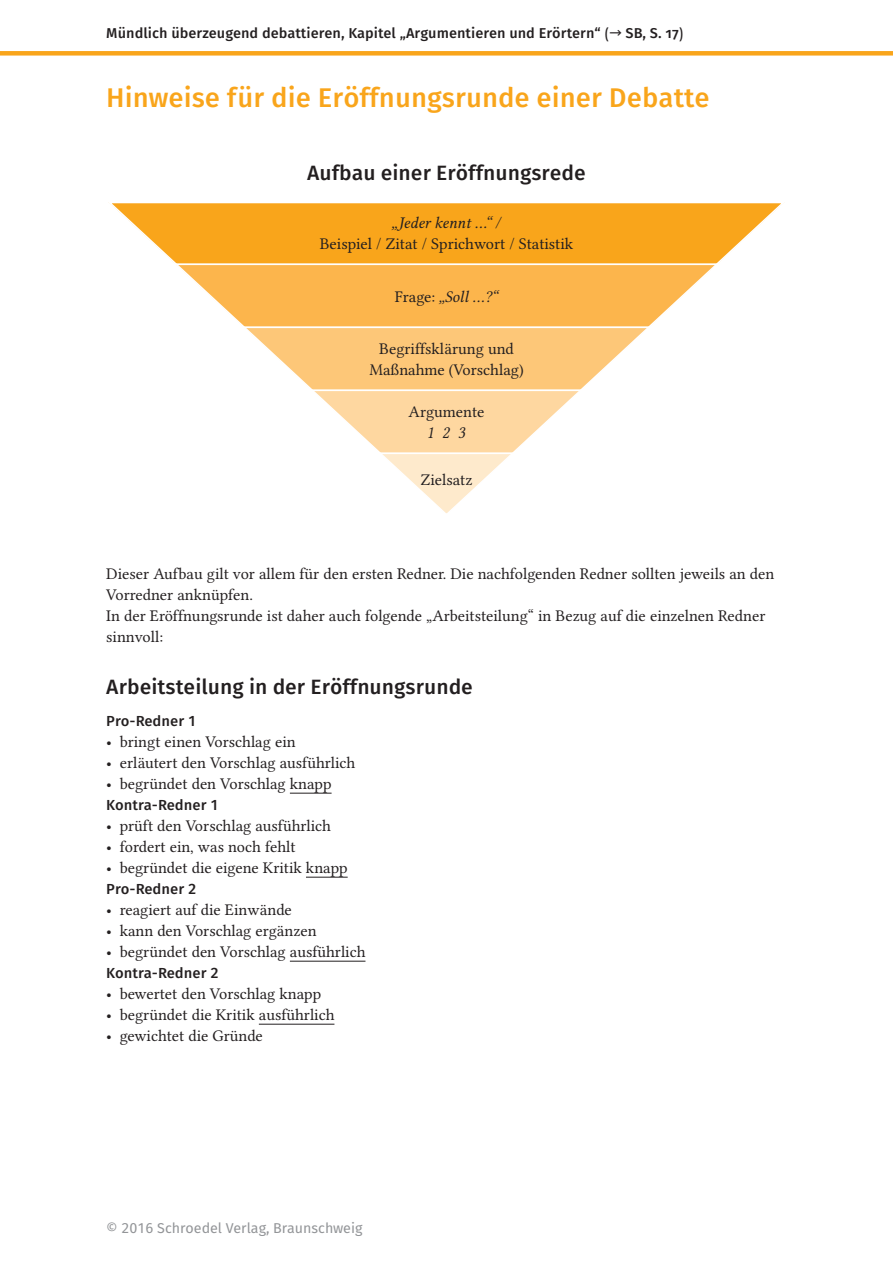
<style>
.page{position:relative;width:893px;height:1263px;background:#fff}
.page>*{position:absolute;margin:0;border:0;box-sizing:border-box;transform-origin:0 0}
._101_Grundschrift_02{font:600 27px "bs Faris Sans 1";color:#f9a51b}
._101_Grundschrift_02-2{font:600 20.7px "bs Faris Sans 1";color:#231f20}
._101_Grundschrift_04{font:15.3px/21px "bs Levanto Serif 1";color:#231f20}
._101_Grundschrift_04-2{font:italic 15.3px "bs Levanto Serif 1";color:#231f20}
._101_Grundschrift_04-3{font:600 14.55px "bs Faris Sans 1";color:#231f20}
._990_Kolumnentite_90{font:600 14.25px "bs Faris Sans 1";color:#231f20}
._990_Kolumnetitel_90{font:14.25px "bs Faris Sans 1";color:#939598}
.s1{font-style:normal}
</style>
<div class="page">
<svg style="left:108px;top:202px;width:320px;height:294px"></svg>
<svg style="left:428px;top:203px;width:353px;height:310px"></svg>
<hr style="left:290px;top:793px;width:42px;height:1px;background:#231f20">
<hr style="left:306px;top:877px;width:42px;height:1px;background:#231f20">
<hr style="left:290px;top:961px;width:75px;height:1px;background:#231f20">
<hr style="left:259px;top:1024px;width:75px;height:1px;background:#231f20">
<div style="left:0;top:51px;width:893px;height:5px;background:#f9a51b"></div>
<p class="_990_Kolumnentite_90" style="left:106px;top:23px;width:579px">Mündlich überzeugend debattieren, Kapitel „Argumentieren und Erörtern“ (→ SB, S. 17)</p>
<p class="_101_Grundschrift_02" style="left:106px;top:78px;width:605px">Hinweise für die Eröffnungsrunde einer Debatte</p>
<p class="_101_Grundschrift_02-2" style="left:307px;top:158px;width:280px">Aufbau einer Eröffnungsrede</p>
<p class="_101_Grundschrift_04-2" style="left:392px;top:213px;width:110px">„Jeder kennt …“ /</p>
<p class="_101_Grundschrift_04" style="left:320px;top:234px;width:255px">Beispiel / Zitat / Sprichwort / Statistik</p>
<p class="_101_Grundschrift_04-2" style="left:395px;top:287px;width:105px"><span class="s1">Frage:</span> „Soll …?“</p>
<p class="_101_Grundschrift_04" style="left:369px;top:339px;width:156px;text-align:center">Begriffsklärung und<br>Maßnahme (Vorschlag)</p>
<p class="_101_Grundschrift_04" style="left:409px;top:402px;width:77px">Argumente</p>
<p class="_101_Grundschrift_04-2" style="left:427px;top:423px;width:40px">1 2 3</p>
<p class="_101_Grundschrift_04" style="left:421px;top:470px;width:53px">Zielsatz</p>
<p class="_101_Grundschrift_04" style="left:106px;top:564px;width:669px">Dieser Aufbau gilt vor allem für den ersten Redner. Die nachfolgenden Redner sollten jeweils an den<br>Vorredner anknüpfen.</p>
<p class="_101_Grundschrift_04" style="left:106px;top:606px;width:661px">In der Eröffnungsrunde ist daher auch folgende „Arbeitsteilung“ in Bezug auf die einzelnen Redner sinnvoll:</p>
<p class="_101_Grundschrift_02-2" style="left:106px;top:672px;width:368px">Arbeitsteilung in der Eröffnungsrunde</p>
<p class="_101_Grundschrift_04-3" style="left:106px;top:711px;width:92px">Pro-Redner 1</p>
<p class="_101_Grundschrift_04" style="left:106px;top:732px;width:191px">• bringt einen Vorschlag ein</p>
<p class="_101_Grundschrift_04" style="left:106px;top:753px;width:251px">• erläutert den Vorschlag ausführlich</p>
<p class="_101_Grundschrift_04" style="left:106px;top:774px;width:227px">• begründet den Vorschlag knapp</p>
<p class="_101_Grundschrift_04-3" style="left:106px;top:795px;width:114px">Kontra-Redner 1</p>
<p class="_101_Grundschrift_04" style="left:106px;top:816px;width:226px">• prüft den Vorschlag ausführlich</p>
<p class="_101_Grundschrift_04" style="left:106px;top:837px;width:191px">• fordert ein, was noch fehlt</p>
<p class="_101_Grundschrift_04" style="left:106px;top:858px;width:243px">• begründet die eigene Kritik knapp</p>
<p class="_101_Grundschrift_04-3" style="left:106px;top:879px;width:92px">Pro-Redner 2</p>
<p class="_101_Grundschrift_04" style="left:106px;top:900px;width:187px">• reagiert auf die Einwände</p>
<p class="_101_Grundschrift_04" style="left:106px;top:921px;width:212px">• kann den Vorschlag ergänzen</p>
<p class="_101_Grundschrift_04" style="left:106px;top:942px;width:261px">• begründet den Vorschlag ausführlich</p>
<p class="_101_Grundschrift_04-3" style="left:106px;top:963px;width:114px">Kontra-Redner 2</p>
<p class="_101_Grundschrift_04" style="left:106px;top:984px;width:216px">• bewertet den Vorschlag knapp</p>
<p class="_101_Grundschrift_04" style="left:106px;top:1005px;width:230px">• begründet die Kritik ausführlich</p>
<p class="_101_Grundschrift_04" style="left:106px;top:1026px;width:158px">• gewichtet die Gründe</p>
<p class="_990_Kolumnetitel_90" style="left:106px;top:1218px;width:258px">© 2016 Schroedel Verlag, Braunschweig</p>
</div>
